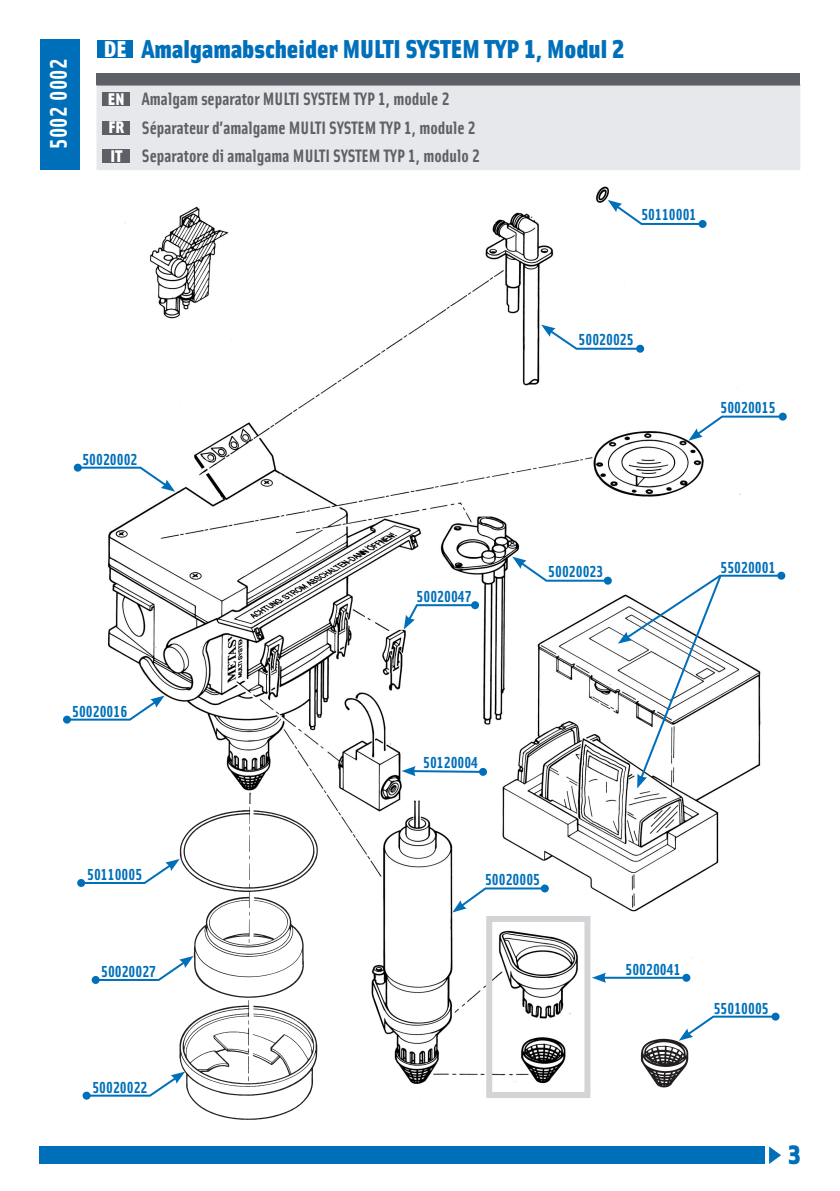
<style>
.page{position:relative;width:840px;height:1191px;background:#fff}
.page>*{position:absolute;margin:0;border:0;box-sizing:border-box;transform-origin:0 0}
.t1{font:26.8px "Solex Black Lining";color:#006fba}
.t2{font:26px "Solex Black Lining";color:#006fba}
.t3{font:24px "Solex Bold Lining";letter-spacing:.02em;color:#fff}
.t4{font:18px/28.4px "Solex Bold Lining";color:#5d6067}
.t5{font:16px "Solex Bold Lining";color:#006fba}
.s1{font-size:23px;color:#fff}
.s2{font-family:"Solex Black Lining";font-size:17px;color:#fff}
</style>
<div class="page">
<img style="left:84px;top:186px;width:703px;height:914px">
<div style="left:148px;top:804px;width:176px;height:322px;background:#fff"></div>
<img style="left:179px;top:806px;width:139px;height:314px">
<div style="left:486px;top:916px;width:104px;height:182px;border:6px solid #d3d4d6"></div>
<img style="left:626px;top:1025px;width:75px;height:75px">
<div style="left:321px;top:857px;width:24px;height:196px;background:#fff"></div>
<div style="left:748px;top:905px;width:40px;height:22px;background:#fff"></div>
<div style="left:590px;top:909px;width:8px;height:9px;background:#fff"></div>
<div style="left:124px;top:991px;width:25px;height:16px;background:#fff"></div>
<svg style="left:618px;top:1073px;width:31px;height:16px"></svg>
<div style="left:63px;top:715px;width:8px;height:8px;background:#006fba;border-radius:50%"></div>
<svg style="left:65px;top:695px;width:99px;height:26px"></svg>
<svg style="left:77px;top:879px;width:8px;height:8px"></svg>
<svg style="left:79px;top:859px;width:101px;height:26px"></svg>
<div style="left:92px;top:976px;width:8px;height:8px;background:#006fba;border-radius:50%"></div>
<svg style="left:94px;top:956px;width:99px;height:26px"></svg>
<svg style="left:82px;top:1091px;width:8px;height:8px"></svg>
<svg style="left:84px;top:1071px;width:101px;height:26px"></svg>
<svg style="left:74px;top:463px;width:8px;height:8px"></svg>
<svg style="left:76px;top:465px;width:99px;height:27px"></svg>
<div style="left:698px;top:220px;width:8px;height:8px;background:#006fba;border-radius:50%"></div>
<svg style="left:607px;top:200px;width:97px;height:26px"></svg>
<svg style="left:635px;top:345px;width:8px;height:8px"></svg>
<svg style="left:541px;top:325px;width:100px;height:26px"></svg>
<svg style="left:778px;top:412px;width:8px;height:8px"></svg>
<svg style="left:688px;top:414px;width:96px;height:27px"></svg>
<svg style="left:611px;top:411px;width:31px;height:23px"></svg>
<svg style="left:776px;top:571px;width:8px;height:8px"></svg>
<svg style="left:617px;top:573px;width:165px;height:215px"></svg>
<svg style="left:771px;top:1012px;width:8px;height:8px"></svg>
<svg style="left:678px;top:1014px;width:99px;height:26px"></svg>
<hr style="left:602px;top:976px;width:84px;height:2px;background:#006fba">
<svg style="left:681px;top:973px;width:9px;height:9px"></svg>
<svg style="left:591px;top:972px;width:14px;height:10px"></svg>
<svg style="left:540px;top:884px;width:8px;height:8px"></svg>
<svg style="left:452px;top:886px;width:94px;height:26px"></svg>
<svg style="left:401px;top:766px;width:86px;height:10px"></svg>
<svg style="left:471px;top:601px;width:8px;height:8px"></svg>
<svg style="left:403px;top:603px;width:74px;height:26px"></svg>
<svg style="left:603px;top:576px;width:8px;height:8px"></svg>
<svg style="left:512px;top:556px;width:97px;height:26px"></svg>
<div style="left:40px;top:1146px;width:724px;height:18px;background:#006fba"></div>
<svg style="left:769px;top:1146px;width:11px;height:18px"></svg>
<div style="left:40px;top:40px;width:39px;height:130px;background:#006fba"></div>
<div style="left:96px;top:74px;width:703px;height:11px;background:#5d6067"></div>
<div style="left:96px;top:86px;width:703px;height:84px;background:#e7e8eb"></div>
<hr style="left:96px;top:85px;width:46px;height:1px;background:#5d6067">
<hr style="left:142px;top:85px;width:657px;height:1px;background:#5d6067">
<div style="left:97px;top:40px;width:36px;height:18px;background:#006fba"></div>
<div style="left:103px;top:92px;width:27px;height:14px;background:#5d6067"></div>
<div style="left:103px;top:121px;width:27px;height:13px;background:#5d6067"></div>
<div style="left:103px;top:149px;width:27px;height:14px;background:#5d6067"></div>
<h3 class="t3" style="left:43px;top:149px;width:92px;rotate:-90deg">5002 0002</h3>
<h2 class="t2" style="left:104px;top:30px;width:521px"><span class="s1">DE</span> Amalgamabscheider MULTI SYSTEM TYP 1, Modul 2</h2>
<p class="t4" style="left:108px;top:84px;width:373px"><span class="s2">EN</span> Amalgam separator MULTI SYSTEM TYP 1, module 2<br><span class="s2">FR</span> Séparateur d’amalgame MULTI SYSTEM TYP 1, module 2<br><span class="s2">IT</span> Separatore di amalgama MULTI SYSTEM TYP 1, modulo 2</p>
<p class="t5" style="left:641px;top:204px;width:57px">50110001</p>
<p class="t5" style="left:82px;top:449px;width:57px">50020002</p>
<p class="t5" style="left:72px;top:700px;width:57px">50020016</p>
<p class="t5" style="left:87px;top:864px;width:57px">50110005</p>
<p class="t5" style="left:101px;top:961px;width:57px">50020027</p>
<p class="t5" style="left:92px;top:1076px;width:57px">50020022</p>
<p class="t5" style="left:578px;top:329px;width:57px">50020025</p>
<p class="t5" style="left:416px;top:586px;width:57px">50020047</p>
<p class="t5" style="left:548px;top:561px;width:57px">50020023</p>
<p class="t5" style="left:720px;top:396px;width:57px">50020015</p>
<p class="t5" style="left:720px;top:556px;width:57px">55020001</p>
<p class="t5" style="left:423px;top:752px;width:57px">50120004</p>
<p class="t5" style="left:485px;top:869px;width:57px">50020005</p>
<p class="t5" style="left:625px;top:959px;width:57px">50020041</p>
<p class="t5" style="left:713px;top:997px;width:57px">55010005</p>
<h1 class="t1" style="left:787px;top:1135px;width:14px">3</h1>
</div>
